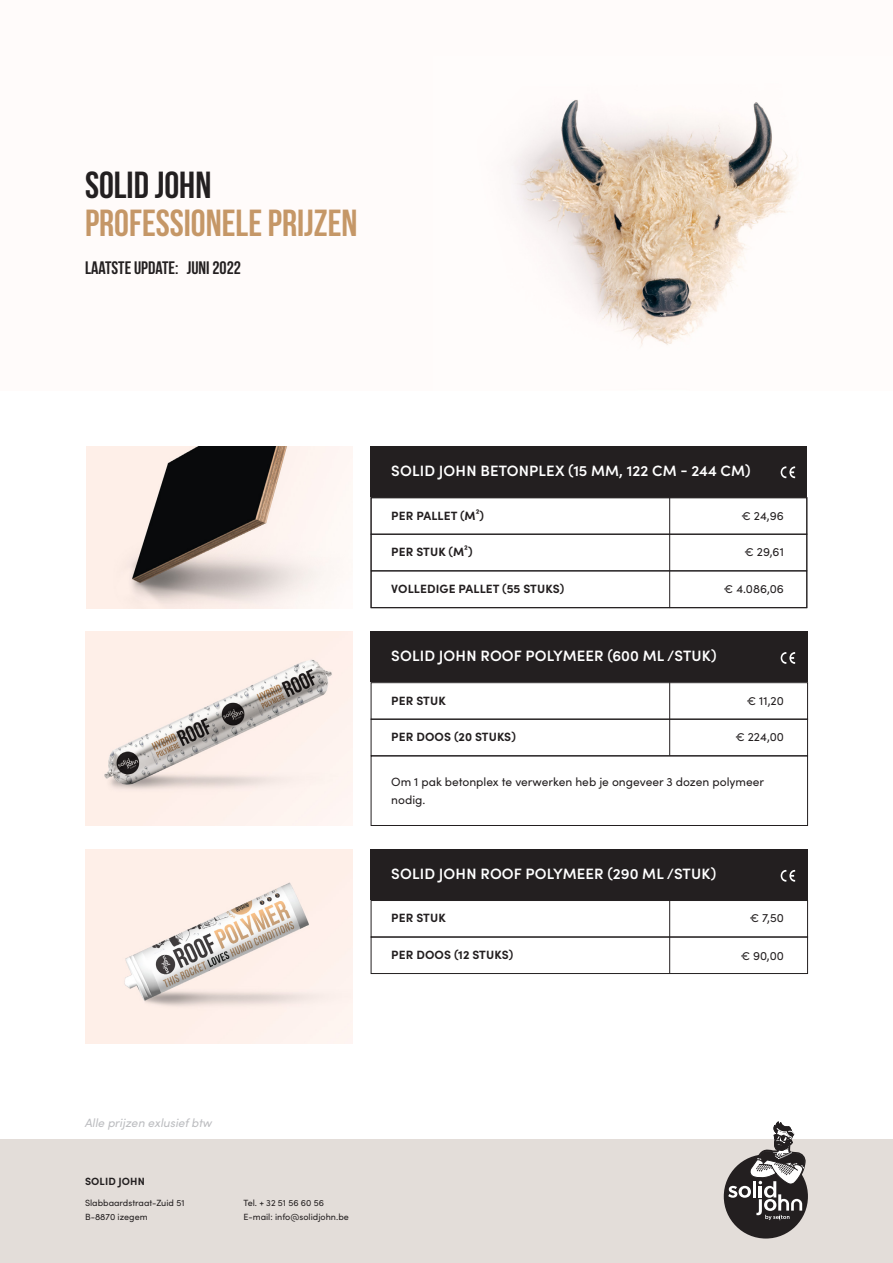
<style>
.page{position:relative;width:893px;height:1263px;background:#fff}
.page>*{position:absolute;margin:0;border:0;box-sizing:border-box;transform-origin:0 0}
.t1{font:700 37.5px/37.5px "Bebas Neue";color:#c59767}
.t2{font:700 18px "Bebas Neue";color:#231f20}
.t3{font:600 15px "Sofia Pro";letter-spacing:.01em;color:#fff}
.t4{font:12px/18px "Sofia Pro";color:#231f20}
.t5{font:700 12px "Sofia Pro";letter-spacing:.01em;color:#231f20}
.t6{font:italic 12px "Sofia Pro";color:#bcbdc0}
.t7{font:700 10.5px "Sofia Pro";letter-spacing:.01em;color:#231f20}
.t8{font:9px "Sofia Pro";color:#231f20}
.s1{color:#231f20}
</style>
<div class="page">
<div style="left:0;top:0;width:893px;height:391px;background:#fffbfa"></div>
<div style="left:0;top:1139px;width:893px;height:124px;background:#e3ddd9"></div>
<div style="left:371px;top:446px;width:436px;height:51px;background:#231f20"></div>
<div style="left:371px;top:631px;width:437px;height:51px;background:#231f20"></div>
<div style="left:371px;top:849px;width:437px;height:51px;background:#231f20"></div>
<div style="left:371px;top:682px;width:437px;height:38px;border:1px solid #231f20"></div>
<div style="left:371px;top:900px;width:437px;height:37px;border:1px solid #231f20"></div>
<div style="left:371px;top:534px;width:436px;height:37px;border:1px solid #231f20"></div>
<div style="left:371px;top:719px;width:437px;height:37px;border:1px solid #231f20"></div>
<div style="left:371px;top:936px;width:437px;height:38px;border:1px solid #231f20"></div>
<div style="left:371px;top:756px;width:437px;height:70px;border:1px solid #231f20"></div>
<div style="left:371px;top:497px;width:436px;height:111px;border:1px solid #231f20"></div>
<hr style="left:669px;top:497px;width:1px;height:111px;background:#231f20">
<hr style="left:669px;top:682px;width:1px;height:74px;background:#231f20">
<hr style="left:669px;top:900px;width:1px;height:73px;background:#231f20">
<img style="left:86px;top:446px;width:267px;height:162px">
<img style="left:85px;top:631px;width:268px;height:195px">
<img style="left:85px;top:849px;width:268px;height:195px">
<div style="left:724px;top:1154px;width:84px;height:84px;background:#231f20;border-radius:50%"></div>
<svg style="left:728px;top:1121px;width:79px;height:99px"></svg>
<img style="left:516px;top:100px;width:279px;height:245px">
<svg style="left:781px;top:652px;width:14px;height:12px"></svg>
<svg style="left:781px;top:870px;width:14px;height:12px"></svg>
<svg style="left:781px;top:466px;width:14px;height:12px"></svg>
<p class="t1" style="left:85px;top:166px;width:274px"><span class="s1">SOLID JOHN<br></span>PROFESSIONELE PRIJZEN</p>
<p class="t2" style="left:85px;top:258px;width:157px">LAATSTE UPDATE: JUNI 2022</p>
<p class="t3" style="left:391px;top:460px;width:361px">SOLID JOHN BETONPLEX (15 MM, 122 CM - 244 CM)</p>
<p class="t5" style="left:391px;top:506px;width:94px">PER PALLET (M²)</p>
<p class="t5" style="left:391px;top:542px;width:83px">PER STUK (M²)</p>
<p class="t5" style="left:391px;top:579px;width:174px">VOLLEDIGE PALLET (55 STUKS)</p>
<p class="t4" style="left:741px;top:506px;width:44px">€ 24,96</p>
<p class="t4" style="left:744px;top:542px;width:41px">€ 29,61</p>
<p class="t4" style="left:724px;top:579px;width:61px">€ 4.086,06</p>
<p class="t3" style="left:391px;top:645px;width:327px">SOLID JOHN ROOF POLYMEER (600 ML /STUK)</p>
<p class="t5" style="left:391px;top:691px;width:56px">PER STUK</p>
<p class="t5" style="left:391px;top:727px;width:126px">PER DOOS (20 STUKS)</p>
<p class="t4" style="left:747px;top:691px;width:39px">€ 11,20</p>
<p class="t4" style="left:735px;top:727px;width:50px">€ 224,00</p>
<p class="t4" style="left:391px;top:772px;width:374px">Om 1 pak betonplex te verwerken heb je ongeveer 3 dozen polymeer nodig.</p>
<p class="t3" style="left:391px;top:862px;width:326px">SOLID JOHN ROOF POLYMEER (290 ML /STUK)</p>
<p class="t5" style="left:391px;top:909px;width:56px">PER STUK</p>
<p class="t5" style="left:391px;top:945px;width:123px">PER DOOS (12 STUKS)</p>
<p class="t4" style="left:750px;top:908px;width:36px">€ 7,50</p>
<p class="t4" style="left:741px;top:946px;width:45px">€ 90,00</p>
<p class="t6" style="left:85px;top:1114px;width:129px">Alle prijzen exlusief btw</p>
<p class="t7" style="left:85px;top:1174px;width:61px">SOLID JOHN</p>
<p class="t8" style="left:85px;top:1196px;width:101px">Slabbaardstraat-Zuid 51</p>
<p class="t8" style="left:85px;top:1210px;width:64px">B-8870 izegem</p>
<p class="t8" style="left:244px;top:1196px;width:82px">Tel. + 32 51 56 60 56</p>
<p class="t8" style="left:244px;top:1210px;width:107px">E-mail: info@solidjohn.be</p>
</div>
